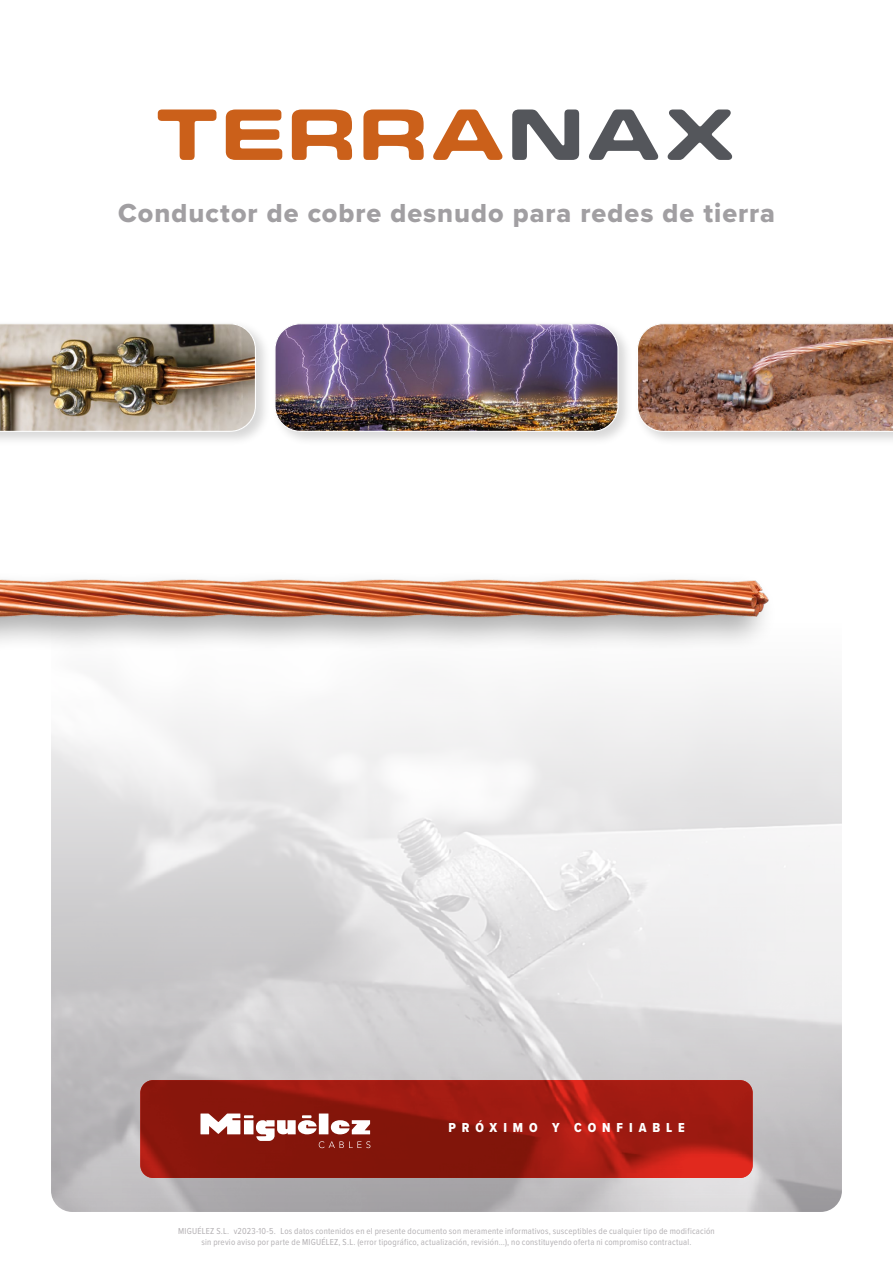
<style>
.page{position:relative;width:893px;height:1263px;background:#fff}
.page>*{position:absolute;margin:0;border:0;box-sizing:border-box;transform-origin:0 0}
.t1{font:700 74.1px "Eurostile Candy LT Pro X";letter-spacing:.035em;color:#cb601a}
.t2{font:27px "Proxima Nova Extrabld";letter-spacing:.035em;color:#a19fa2}
.Z-tabla{font:13.5px "Proxima Nova Cond Extrabld";letter-spacing:.44em;color:#fff}
.t3{font:9px/10.8px "Proxima Nova Cond";letter-spacing:.025em;color:#b3b0b3;text-align:center}
.s1{color:#54565b}
</style>
<div class="page">
<img style="left:140px;top:1080px;width:613px;height:98px">
<svg style="left:200px;top:1113px;width:170px;height:35px"></svg>
<div style="left:319px;top:1113px;width:9px;height:21px;background:#fff"></div>
<div style="left:244px;top:1120px;width:9px;height:14px;background:#fff"></div>
<div style="left:271px;top:320px;width:363px;height:127px;background:#000;opacity:.16"></div>
<img style="left:275px;top:324px;width:343px;height:107px">
<div style="left:274px;top:323px;width:345px;height:109px;border:1px solid #fff;border-radius:26px"></div>
<div style="left:0;top:320px;width:271px;height:127px;background:#000;opacity:.16"></div>
<img style="left:0;top:323px;width:256px;height:109px">
<div style="left:634px;top:320px;width:259px;height:127px;background:#000;opacity:.16"></div>
<img style="left:637px;top:323px;width:256px;height:109px">
<img style="left:0;top:579px;width:780px;height:80px">
<p class="t1" style="left:156px;top:94px;width:582px">TERRA<span class="s1">NAX</span></p>
<p class="t2" style="left:118px;top:192px;width:658px">Conductor de cobre desnudo para redes de tierra</p>
<p class="Z-tabla" style="left:448px;top:1117px;width:238px">PRÓXIMO Y CONFIABLE</p>
<p class="t3" style="left:178px;top:1225px;width:538px">MIGUÉLEZ S.L. v2023-10-5. Los datos contenidos en el presente documento son meramente informativos, susceptibles de cualquier tipo de modificación sin previo aviso por parte de MIGUÉLEZ, S.L. (error tipográfico, actualización, revisión…), no constituyendo oferta ni compromiso contractual.</p>
</div>
